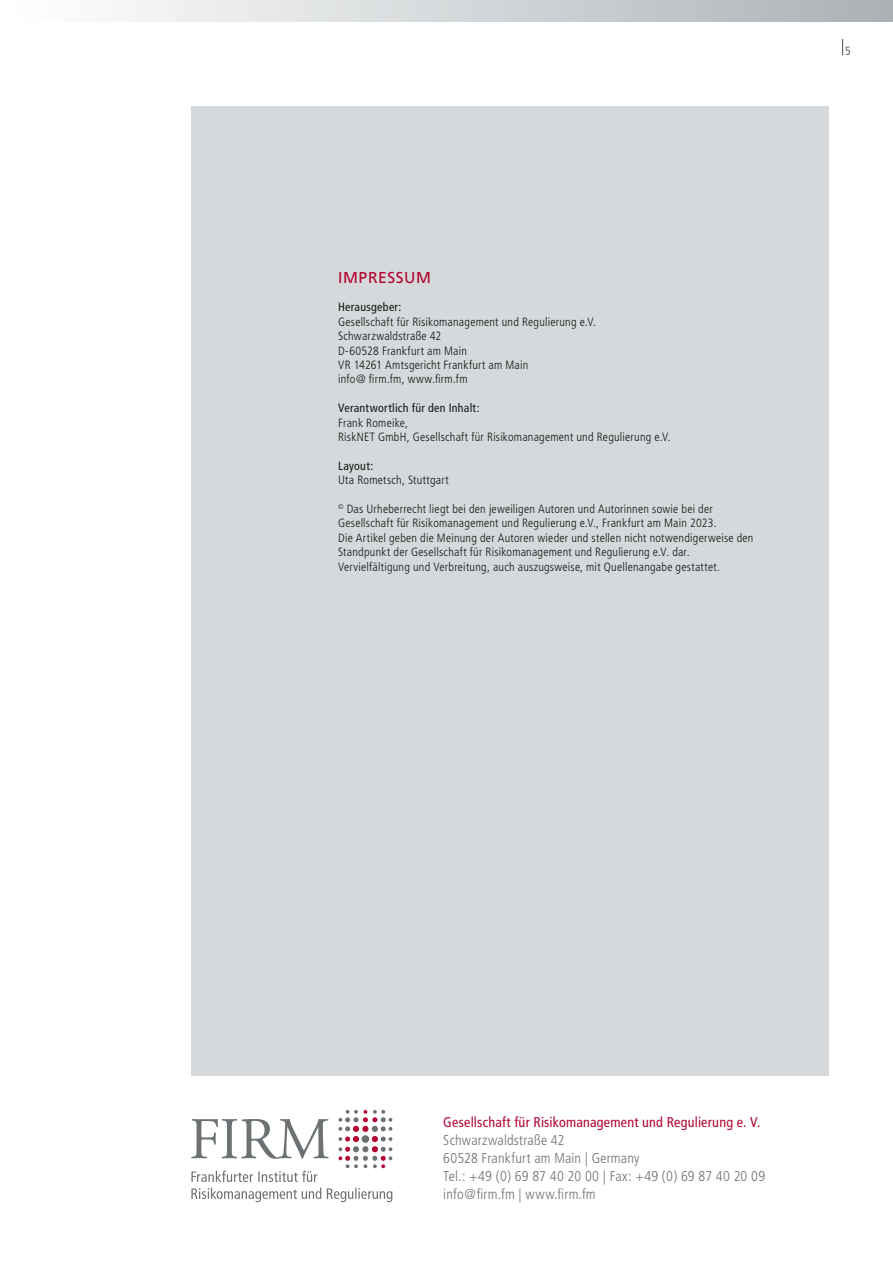
<style>
.page{position:relative;width:893px;height:1263px;background:#fff}
.page>*{position:absolute;margin:0;border:0;box-sizing:border-box;transform-origin:0 0}
.t1{font:15.75px "Frutiger";letter-spacing:.035em;color:#b30431}
.t2{font:300 condensed 14.25px/18px "Frutiger";letter-spacing:.01em;color:#6c7174}
.t3{font:condensed 14.1px "Frutiger";letter-spacing:.015em;color:#b30431}
.t4{font:300 condensed 12px/14.4px "Frutiger";letter-spacing:.02em;color:#131413}
.t5{font:condensed 12px "Frutiger";letter-spacing:.02em;color:#131413}
.t6{font:condensed 12px "Frutiger";color:#686867}
</style>
<div class="page">
<div style="left:0;top:0;width:893px;height:21px;background:linear-gradient(to right,#fff,#acb1b5)"></div>
<svg style="left:191px;top:1119px;width:138px;height:40px"></svg>
<svg style="left:338px;top:1110px;width:54px;height:58px"></svg>
<svg style="left:191px;top:1170px;width:126px;height:12px"></svg>
<svg style="left:191px;top:1188px;width:201px;height:14px"></svg>
<div style="left:191px;top:106px;width:638px;height:970px;background:#d6d9db"></div>
<svg style="left:842px;top:39px;width:1px;height:16px"></svg>
<h1 class="t1" style="left:338px;top:268px;width:94px">IMPRESSUM</h1>
<p class="t5" style="left:338px;top:300px;width:65px">Herausgeber:</p>
<p class="t4" style="left:338px;top:315px;width:259px">Gesellschaft für Risikomanagement und Regulierung e.V.<br>Schwarzwaldstraße 42<br>D-60528 Frankfurt am Main<br>VR 14261 Amtsgericht Frankfurt am Main<br>info@ firm.fm, www.firm.fm</p>
<p class="t5" style="left:338px;top:401px;width:143px">Verantwortlich für den Inhalt:</p>
<p class="t4" style="left:338px;top:415px;width:334px">Frank Romeike,<br>RiskNET GmbH, Gesellschaft für Risikomanagement und Regulierung e.V.</p>
<p class="t5" style="left:338px;top:459px;width:37px">Layout:</p>
<p class="t4" style="left:338px;top:473px;width:112px">Uta Rometsch, Stuttgart</p>
<p class="t4" style="left:338px;top:502px;width:417px"><sup>©</sup> Das Urheberrecht liegt bei den jeweiligen Autoren und Autorinnen sowie bei der Gesellschaft für Risikomanagement und Regulierung e.V., Frankfurt am Main 2023.<br>Die Artikel geben die Meinung der Autoren wieder und stellen nicht notwendigerweise den Standpunkt der Gesellschaft für Risikomanagement und Regulierung e.V. dar.<br>Vervielfältigung und Verbreitung, auch auszugsweise, mit Quellenangabe gestattet.</p>
<p class="t6" style="left:845px;top:44px;width:7px">5</p>
<p class="t3" style="left:443px;top:1113px;width:319px">Gesellschaft für Risikomanagement und Regulierung e. V.</p>
<p class="t2" style="left:443px;top:1131px;width:323px">Schwarzwaldstraße 42<br>60528 Frankfurt am Main | Germany<br>Tel.: +49 (0) 69 87 40 20 00 | Fax: +49 (0) 69 87 40 20 09 info@firm.fm | www.firm.fm</p>
</div>
